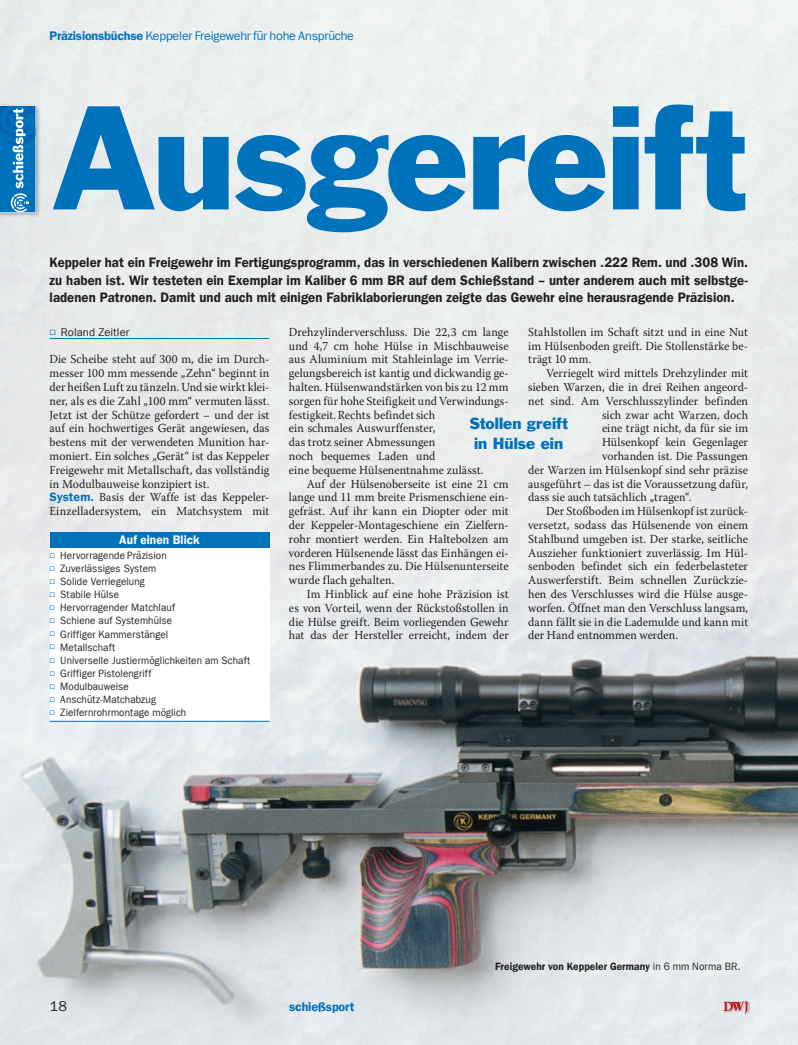
<style>
.page{position:relative;width:798px;height:1045px;background:#fff}
.page>*{position:absolute;margin:0;border:0;box-sizing:border-box;transform-origin:0 0}
.t1{font:136.25px "Franklin Gothic Std";letter-spacing:-.02em;color:#0072bc}
.t2{font:15px/20px "Franklin Gothic Std";color:#0072bc;text-align:center}
.t3{font:14.25px "Franklin Gothic LT Com";color:#231f20}
.t4{font:13.75px/17.5px "Franklin Gothic LT Com Dm";color:#231f20;text-align:justify;scale:.95 1}
.t5{font:12.5px "Franklin Gothic LT Com";letter-spacing:-.015em;color:#0072bc}
.t6{font:12.5px "Franklin Gothic LT Com Dm";letter-spacing:.005em;color:#fff;scale:.94 1}
.t7{font:12.5px "Franklin Gothic LT Com Dm";letter-spacing:-.015em;color:#0072bc}
.t8{font:12.25px/13.8px "Warnock Pro";letter-spacing:.005em;color:#231f20;text-align:justify;scale:.95 1}
.t9{font:11.25px "Franklin Gothic LT Com";letter-spacing:.005em;color:#231f20}
.t10{font:10.62px/13.1px "Franklin Gothic LT Com";letter-spacing:.015em;color:#231f20;scale:.93 1}
.t11{font:10.62px "Franklin Gothic LT Com Dm";letter-spacing:.005em;color:#231f20;scale:.95 1}
.s1{font-family:"Franklin Gothic LT Com Dm"}
.s2{font-family:"Franklin Gothic LT Com Dm";color:#0072bc}
.s3{color:#0072bc}
.s4{font-family:"Franklin Gothic LT Com"}
</style>
<div class="page">
<img style="left:0;top:0;width:797px;height:1045px">
<hr style="left:50px;top:338px;width:219px;height:1px;background:#0072bc">
<div style="left:50px;top:532px;width:219px;height:189px;background:#fff"></div>
<div style="left:50px;top:532px;width:219px;height:15px;background:#0072bc"></div>
<hr style="left:50px;top:721px;width:219px;height:1px;background:#0072bc">
<img style="left:722px;top:1000px;width:28px;height:17px">
<svg style="left:723px;top:1002px;width:25px;height:12px"></svg>
<img style="left:0;top:103px;width:42px;height:116px">
<svg style="left:0;top:106px;width:35px;height:107px;background:#2685c4"></svg>
<svg style="left:50px;top:329px;width:6px;height:6px"></svg>
<p class="t5" style="left:50px;top:32px;width:306px"><span class="s1">Präzisionsbüchse</span> Keppeler Freigewehr für hohe Ansprüche</p>
<h1 class="t1" style="left:51px;top:112px;width:697px">Ausgereift</h1>
<p class="t4" style="left:50px;top:256px;width:736px">Keppeler hat ein Freigewehr im Fertigungsprogramm, das in verschiedenen Kalibern zwischen .222 Rem. und .308 Win. zu haben ist. Wir testeten ein Exemplar im Kaliber 6 mm BR auf dem Schießstand – unter anderem auch mit selbstge&shy;ladenen Patronen. Damit und auch mit einigen Fabriklaborierungen zeigte das Gewehr eine herausragende Präzision.</p>
<p class="t9" style="left:61px;top:328px;width:70px">Roland Zeitler</p>
<p class="t8" style="left:50px;top:354px;width:233px;text-align:left">Die Scheibe steht auf 300 m, die im Durch&shy;messer 100 mm messende „Zehn“ beginnt in der heißen Luft zu tänzeln. Und sie wirkt klei&shy;ner, als es die Zahl „100 mm“ vermuten lässt.<br>Jetzt ist der Schütze gefordert – und der ist auf ein hochwertiges Gerät angewiesen, das bestens mit der verwendeten Munition har&shy;moniert. Ein solches „Gerät“ ist das Keppeler Freigewehr mit Metallschaft, das vollständig in Modulbauweise konzipiert ist.<br><span class="s2">System.</span> Basis der Waffe ist das Keppeler-Einzelladersystem, ein Matchsystem mit</p>
<p class="t6" style="left:119px;top:535px;width:87px">Auf einen Blick</p>
<p class="t10" style="left:50px;top:550px;width:217px"><span class="s3">▫</span> Hervorragende Präzision<br><span class="s3">▫</span> Zuverlässiges System<br><span class="s3">▫</span> Solide Verriegelung<br><span class="s3">▫</span> Stabile Hülse<br><span class="s3">▫</span> Hervorragender Matchlauf<br><span class="s3">▫</span> Schiene auf Systemhülse<br><span class="s3">▫</span> Griffiger Kammerstängel<br><span class="s3">▫</span> Metallschaft<br><span class="s3">▫</span> Universelle Justiermöglichkeiten am Schaft <span class="s3">▫</span> Griffiger Pistolengriff<br><span class="s3">▫</span> Modulbauweise<br><span class="s3">▫</span> Anschütz-Matchabzug<br><span class="s3">▫</span> Zielfernrohrmontage möglich</p>
<p class="t8" style="left:528px;top:326px;width:233px">Stahlstollen im Schaft sitzt und in eine Nut im Hülsenboden greift. Die Stollenstärke be&shy;trägt 10 mm.</p>
<p class="t8" style="left:546px;top:367px;width:214px">Verriegelt wird mittels Drehzylinder mit</p>
<p class="t8" style="left:528px;top:381px;width:233px">sieben Warzen, die in drei Reihen angeord-</p>
<p class="t8" style="left:528px;top:395px;width:233px">net sind. Am Verschlusszylinder befinden</p>
<p class="t8" style="left:602px;top:409px;width:155px">sich zwar acht Warzen, doch</p>
<p class="t8" style="left:602px;top:423px;width:155px">eine trägt nicht, da für sie im</p>
<p class="t8" style="left:602px;top:436px;width:155px">Hülsenkopf kein Gegenlager</p>
<p class="t8" style="left:602px;top:450px;width:155px">vorhanden ist. Die Passungen</p>
<p class="t8" style="left:528px;top:464px;width:233px">der Warzen im Hülsenkopf sind sehr präzise</p>
<p class="t8" style="left:528px;top:478px;width:233px">ausgeführt – das ist die Voraussetzung dafür,</p>
<p class="t8" style="left:528px;top:492px;width:173px">dass sie auch tatsächlich „tragen“.</p>
<p class="t8" style="left:546px;top:505px;width:214px">Der Stoßboden im Hülsenkopf ist zurück-</p>
<p class="t8" style="left:528px;top:519px;width:233px">versetzt, sodass das Hülsenende von einem</p>
<p class="t8" style="left:528px;top:533px;width:233px">Stahlbund umgeben ist. Der starke, seitliche</p>
<p class="t8" style="left:528px;top:547px;width:233px">Auszieher funktioniert zuverlässig. Im Hül-</p>
<p class="t8" style="left:528px;top:561px;width:233px">senboden befindet sich ein federbelasteter</p>
<p class="t8" style="left:528px;top:574px;width:233px">Auswerferstift. Beim schnellen Zurückzie-</p>
<p class="t8" style="left:528px;top:588px;width:233px">hen des Verschlusses wird die Hülse ausge-</p>
<p class="t8" style="left:528px;top:602px;width:233px">worfen. Öffnet man den Verschluss langsam,</p>
<p class="t8" style="left:528px;top:616px;width:233px">dann fällt sie in die Lademulde und kann mit</p>
<p class="t8" style="left:528px;top:630px;width:159px">der Hand entnommen werden.</p>
<p class="t8" style="left:289px;top:326px;width:233px;text-align:left">Drehzylinderverschluss. Die 22,3 cm lange und 4,7 cm hohe Hülse in Mischbauweise aus Aluminium mit Stahleinlage im Verrie&shy;gelungsbereich ist kantig und dickwandig ge&shy;halten. Hülsenwandstärken von bis zu 12 mm sorgen für hohe Steifigkeit und Verwindungs&shy;festigkeit. Rechts befindet sich<br>ein schmales Auswurffenster,<br>das trotz seiner Abmessungen<br>noch bequemes Laden und<br>eine bequeme Hülsenentnahme zulässt.</p>
<p class="t8" style="left:289px;top:478px;width:233px;text-indent:18px">Auf der Hülsenoberseite ist eine 21 cm lange und 11 mm breite Prismenschiene ein&shy;gefräst. Auf ihr kann ein Diopter oder mit der Keppeler-Montageschiene ein Zielfern&shy;rohr montiert werden. Ein Haltebolzen am vorderen Hülsenende lässt das Einhängen ei&shy;nes Flimmerbandes zu. Die Hülsenunterseite wurde flach gehalten.</p>
<p class="t8" style="left:289px;top:588px;width:233px;text-indent:18px">Im Hinblick auf eine hohe Präzision ist es von Vorteil, wenn der Rückstoßstollen in die Hülse greift. Beim vorliegenden Gewehr hat das der Hersteller erreicht, indem der</p>
<p class="t2" style="left:469px;top:416px;width:100px">Stollen greift in Hülse ein</p>
<p class="t11" style="left:495px;top:963px;width:260px">Freigewehr von Keppeler Germany <span class="s4">in 6 mm Norma BR.</span></p>
<p class="t3" style="left:50px;top:1002px;width:19px">18</p>
<p class="t7" style="left:289px;top:1003px;width:67px">schießsport</p>
</div>
